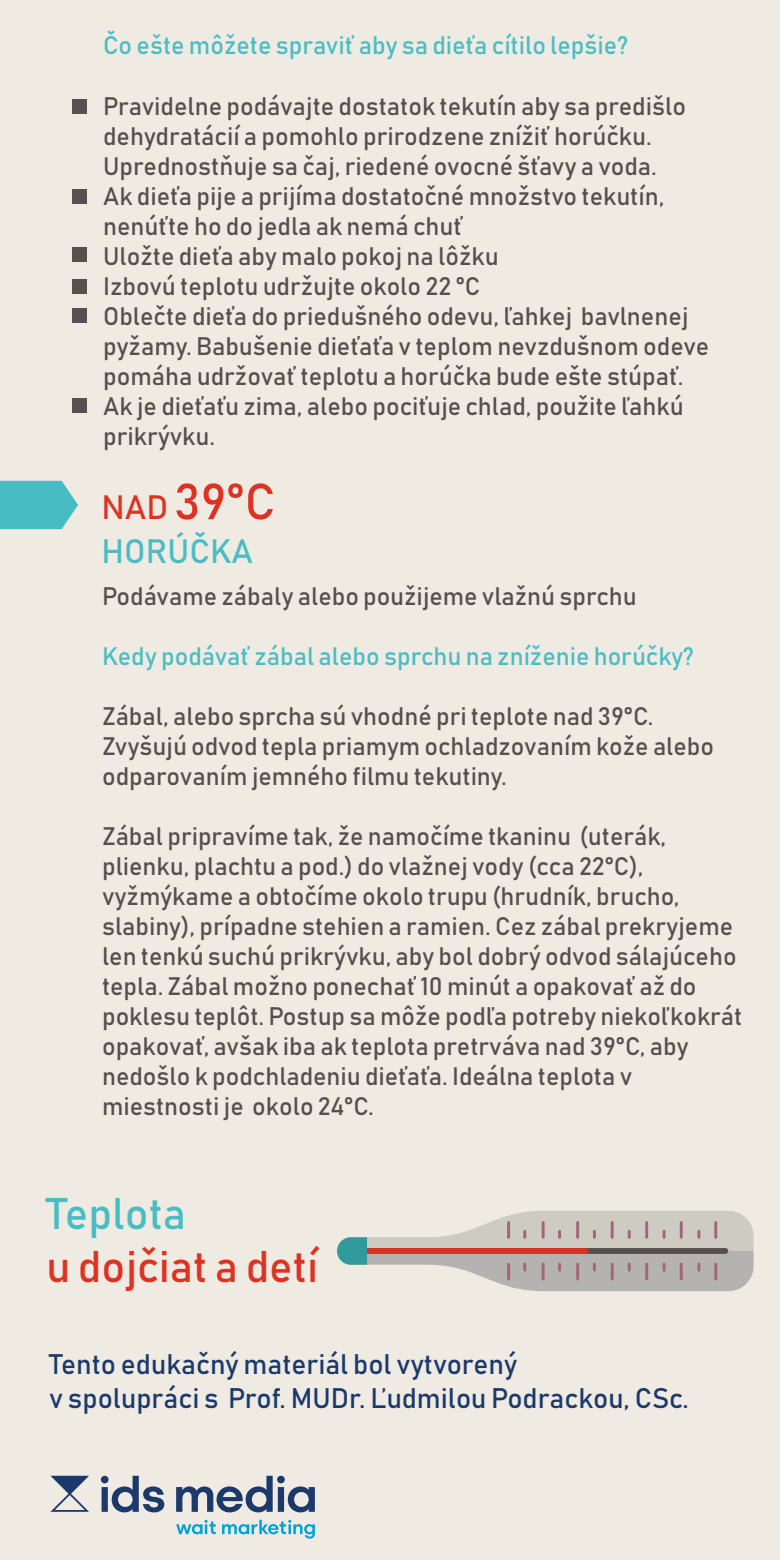
<style>
.page{position:relative;width:780px;height:1560px;background:#fff}
.page>*{position:absolute;margin:0;border:0;box-sizing:border-box;transform-origin:0 0}
.t1{font:50px "Bahnschrift";color:#de3222}
.t2{font:43.75px "Bahnschrift";color:#de3322}
.t3{font:43.75px "Bahnschrift";color:#49bdc3}
.t4{font:33.25px "Bahnschrift";color:#49bdc3}
.t5{font:28px/33.5px "Bahnschrift";color:#1b396b}
.t6{font:25px/30px "Bahnschrift";color:#564f4f}
.t7{font:25px "Bahnschrift";color:#49bdc3}
.s1{font-size:33.25px}
</style>
<div class="page">
<div style="left:0;top:0;width:780px;height:1559px;background:#efebe3"></div>
<svg style="left:0;top:481px;width:78px;height:48px"></svg>
<div style="left:72px;top:99px;width:14px;height:15px;background:#575050"></div>
<div style="left:72px;top:189px;width:14px;height:15px;background:#575050"></div>
<div style="left:72px;top:279px;width:14px;height:15px;background:#575050"></div>
<div style="left:72px;top:308px;width:14px;height:15px;background:#575050"></div>
<div style="left:72px;top:247px;width:14px;height:15px;background:#575050"></div>
<div style="left:72px;top:398px;width:14px;height:15px;background:#575050"></div>
<svg style="left:337px;top:1211px;width:416px;height:79px"></svg>
<svg style="left:101px;top:1475px;width:63px;height:37px"></svg>
<svg style="left:176px;top:1475px;width:139px;height:37px"></svg>
<svg style="left:176px;top:1519px;width:40px;height:14px"></svg>
<svg style="left:222px;top:1519px;width:93px;height:19px"></svg>
<svg style="left:50px;top:1475px;width:39px;height:36px"></svg>
<p class="t7" style="left:103px;top:35px;width:526px">Čo ešte môžete spraviť aby sa dieťa cítilo lepšie?</p>
<p class="t6" style="left:103px;top:92px;width:607px">Pravidelne podávajte dostatok tekutín aby sa predišlo dehydratácií a pomohlo prirodzene znížiť horúčku.<br>Uprednostňuje sa čaj, riedené ovocné šťavy a voda.<br>Ak dieťa pije a prijíma dostatočné množstvo tekutín, nenúťte ho do jedla ak nemá chuť<br>Uložte dieťa aby malo pokoj na lôžku<br>Izbovú teplotu udržujte okolo 22 °C<br>Oblečte dieťa do priedušného odevu, ľahkej bavlnenej pyžamy. Babušenie dieťaťa v teplom nevzdušnom odeve pomáha udržovať teplotu a horúčka bude ešte stúpať.<br>Ak je dieťaťu zima, alebo pociťuje chlad, použite ľahkú prikrývku.</p>
<h1 class="t1" style="left:102px;top:479px;width:175px"><span class="s1">NAD</span> 39°C</h1>
<h3 class="t4" style="left:102px;top:536px;width:153px">HORÚČKA</h3>
<p class="t6" style="left:102px;top:582px;width:536px">Podávame zábaly alebo použijeme vlažnú sprchu</p>
<p class="t7" style="left:102px;top:645px;width:593px">Kedy podávať zábal alebo sprchu na zníženie horúčky?</p>
<p class="t6" style="left:102px;top:702px;width:613px">Zábal, alebo sprcha sú vhodné pri teplote nad 39°C.<br>Zvyšujú odvod tepla priamym ochladzovaním kože alebo odparovaním jemného filmu tekutiny.</p>
<p class="t6" style="left:102px;top:822px;width:641px">Zábal pripravíme tak, že namočíme tkaninu (uterák, plienku, plachtu a pod.) do vlažnej vody (cca 22°C), vyžmýkame a obtočíme okolo trupu (hrudník, brucho, slabiny), prípadne stehien a ramien. Cez zábal prekryjeme len tenkú suchú prikrývku, aby bol dobrý odvod sálajúceho tepla. Zábal možno ponechať 10 minút a opakovať až do poklesu teplôt. Postup sa môže podľa potreby niekoľkokrát opakovať, avšak iba ak teplota pretrváva nad 39°C, aby nedošlo k podchladeniu dieťaťa. Ideálna teplota v miestnosti je okolo 24°C.</p>
<h2 class="t3" style="left:46px;top:1194px;width:141px">Teplota</h2>
<h2 class="t2" style="left:46px;top:1246px;width:273px">u dojčiat a detí</h2>
<p class="t5" style="left:49px;top:1348px;width:641px">Tento edukačný materiál bol vytvorený<br>v spolupráci s Prof. MUDr. Ľudmilou Podrackou, CSc.</p>
</div>
